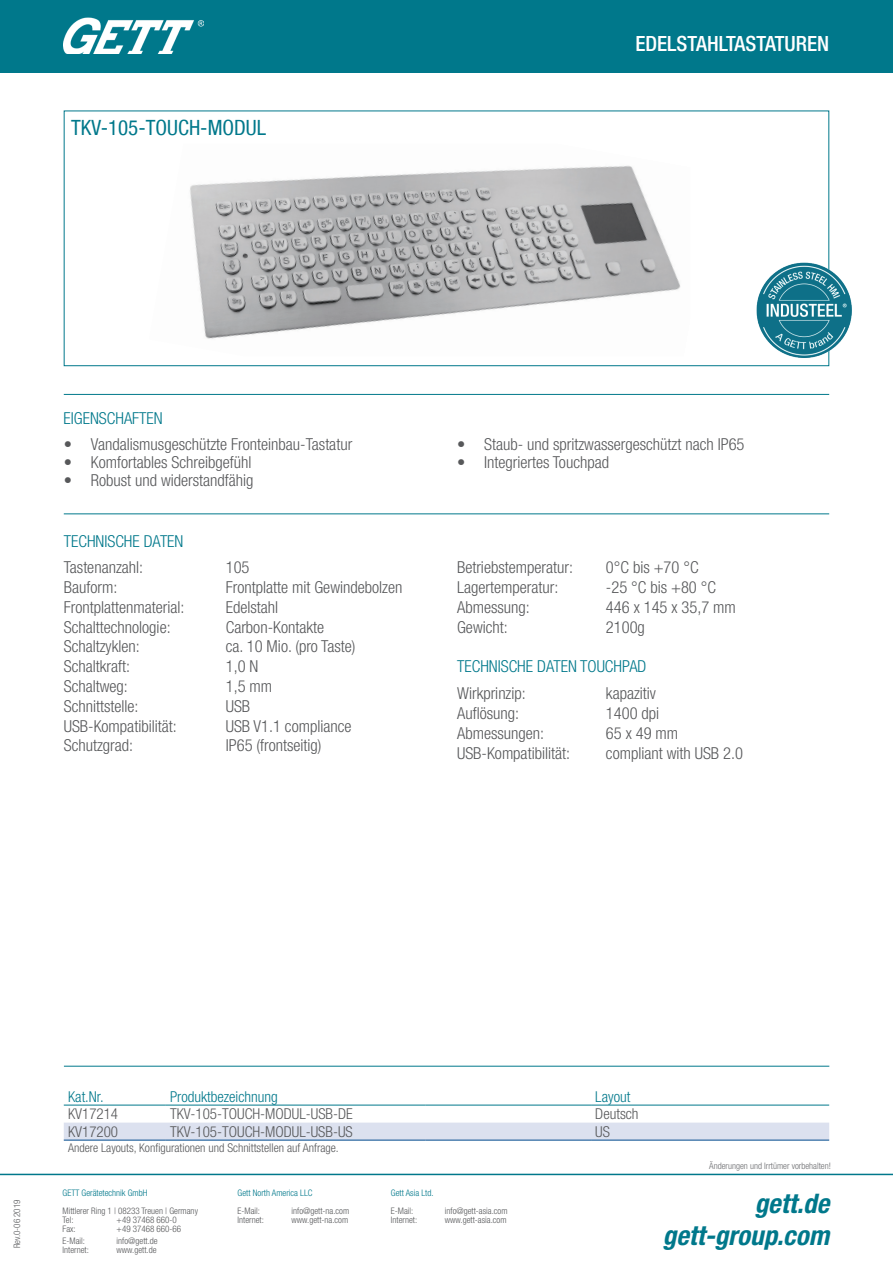
<style>
.page{position:relative;width:893px;height:1263px;background:#fff}
.page>*{position:absolute;margin:0;border:0;box-sizing:border-box;transform-origin:0 0}
.t1{font:italic 700 condensed 27px "Helvetica Neue LT Pro";color:#00788b}
.t2{font:condensed 21px "Helvetica Neue LT Com";color:#00788b}
.t3{font:500 condensed 21px "Helvetica Neue LT Com";color:#fff}
.t4{font:300 condensed 16.5px "Helvetica Neue LT Com";color:#57585a}
.t5{font:300 condensed 16.5px "Helvetica Neue LT Com";color:#00788b}
.t6{font:300 condensed 15px "Helvetica Neue LT Com";color:#57585a}
.t7{font:300 condensed 15px "Helvetica Neue LT Com";color:#00788b}
.t8{font:300 condensed 12px "Helvetica Neue LT Com";color:#57585a}
.t9{font:300 condensed 9px/9px "Helvetica Neue LT Com";color:#57585a}
.t10{font:300 condensed 9px "Helvetica Neue LT Com";color:#00788b}
.t11{font:300 condensed 9px "Helvetica Neue LT Com";color:#6c6d70}
</style>
<div class="page">
<hr style="left:0;top:1174px;width:893px;height:1px;background:#00788b">
<hr style="left:64px;top:513px;width:765px;height:1px;background:#00788b">
<hr style="left:64px;top:394px;width:765px;height:1px;background:#00788b">
<hr style="left:64px;top:1066px;width:765px;height:1px;background:#00788b">
<img style="left:756px;top:256px;width:96px;height:108px">
<div style="left:0;top:0;width:893px;height:73px;background:#00788b"></div>
<img style="left:64px;top:17px;width:140px;height:37px">
<svg style="left:64px;top:1122px;width:765px;height:18px;background:#d8deed"></svg>
<hr style="left:64px;top:1140px;width:102px;height:1px;background:#004a8d">
<hr style="left:166px;top:1140px;width:259px;height:1px;background:#004a8d">
<hr style="left:425px;top:1140px;width:166px;height:1px;background:#004a8d">
<hr style="left:591px;top:1140px;width:238px;height:1px;background:#004a8d">
<hr style="left:64px;top:1105px;width:102px;height:1px;background:#00788b">
<hr style="left:166px;top:1105px;width:259px;height:1px;background:#00788b">
<hr style="left:425px;top:1105px;width:166px;height:1px;background:#00788b">
<hr style="left:591px;top:1105px;width:238px;height:1px;background:#00788b">
<img style="left:190px;top:165px;width:491px;height:174px">
<p class="t2" style="left:71px;top:115px;width:196px">TKV-105-TOUCH-MODUL</p>
<p class="t3" style="left:635px;top:31px;width:195px">EDELSTAHLTASTATUREN</p>
<p class="t5" style="left:64px;top:408px;width:101px">EIGENSCHAFTEN</p>
<p class="t4" style="left:64px;top:434px;width:290px">• Vandalismusgeschützte Fronteinbau-Tastatur</p>
<p class="t4" style="left:64px;top:452px;width:189px">• Komfortables Schreibgefühl</p>
<p class="t4" style="left:64px;top:470px;width:191px">• Robust und widerstandfähig</p>
<p class="t5" style="left:64px;top:532px;width:121px">TECHNISCHE DATEN</p>
<p class="t4" style="left:64px;top:558px;width:81px">Tastenanzahl:</p>
<p class="t4" style="left:226px;top:558px;width:25px">105</p>
<p class="t4" style="left:64px;top:578px;width:55px">Bauform:</p>
<p class="t4" style="left:226px;top:578px;width:178px">Frontplatte mit Gewindebolzen</p>
<p class="t4" style="left:64px;top:597px;width:122px">Frontplattenmaterial:</p>
<p class="t4" style="left:226px;top:597px;width:54px">Edelstahl</p>
<p class="t4" style="left:64px;top:617px;width:108px">Schalttechnologie:</p>
<p class="t4" style="left:226px;top:617px;width:100px">Carbon-Kontakte</p>
<p class="t4" style="left:64px;top:637px;width:77px">Schaltzyklen:</p>
<p class="t4" style="left:226px;top:637px;width:131px">ca. 10 Mio. (pro Taste)</p>
<p class="t4" style="left:64px;top:657px;width:68px">Schaltkraft:</p>
<p class="t4" style="left:226px;top:657px;width:34px">1,0 N</p>
<p class="t4" style="left:64px;top:677px;width:66px">Schaltweg:</p>
<p class="t4" style="left:226px;top:677px;width:48px">1,5 mm</p>
<p class="t4" style="left:64px;top:696px;width:76px">Schnittstelle:</p>
<p class="t4" style="left:226px;top:696px;width:26px">USB</p>
<p class="t4" style="left:64px;top:716px;width:115px">USB-Kompatibilität:</p>
<p class="t4" style="left:226px;top:716px;width:127px">USB V1.1 compliance</p>
<p class="t4" style="left:64px;top:736px;width:71px">Schutzgrad:</p>
<p class="t4" style="left:226px;top:736px;width:97px">IP65 (frontseitig)</p>
<p class="t4" style="left:457px;top:434px;width:289px">• Staub- und spritzwassergeschützt nach IP65</p>
<p class="t4" style="left:457px;top:452px;width:153px">• Integriertes Touchpad</p>
<p class="t4" style="left:457px;top:558px;width:117px">Betriebstemperatur:</p>
<p class="t4" style="left:606px;top:558px;width:94px">0°C bis +70 °C</p>
<p class="t4" style="left:457px;top:578px;width:103px">Lagertemperatur:</p>
<p class="t4" style="left:606px;top:578px;width:112px">-25 °C bis +80 °C</p>
<p class="t4" style="left:457px;top:597px;width:74px">Abmessung:</p>
<p class="t4" style="left:606px;top:597px;width:131px">446 x 145 x 35,7 mm</p>
<p class="t4" style="left:457px;top:617px;width:52px">Gewicht:</p>
<p class="t4" style="left:606px;top:617px;width:41px">2100g</p>
<p class="t5" style="left:457px;top:657px;width:191px">TECHNISCHE DATEN TOUCHPAD</p>
<p class="t4" style="left:457px;top:684px;width:70px">Wirkprinzip:</p>
<p class="t4" style="left:606px;top:684px;width:52px">kapazitiv</p>
<p class="t4" style="left:457px;top:704px;width:63px">Auflösung:</p>
<p class="t4" style="left:606px;top:704px;width:55px">1400 dpi</p>
<p class="t4" style="left:457px;top:723px;width:89px">Abmessungen:</p>
<p class="t4" style="left:606px;top:723px;width:74px">65 x 49 mm</p>
<p class="t4" style="left:457px;top:743px;width:115px">USB-Kompatibilität:</p>
<p class="t4" style="left:606px;top:743px;width:138px">compliant with USB 2.0</p>
<p class="t9" style="left:13px;top:1248px;width:50px;rotate:-90deg">Rev.0-06 2019</p>
<p class="t7" style="left:68px;top:1088px;width:37px">Kat.Nr.</p>
<p class="t7" style="left:170px;top:1088px;width:109px">Produktbezeichnung</p>
<p class="t7" style="left:595px;top:1088px;width:37px">Layout</p>
<p class="t6" style="left:68px;top:1105px;width:52px">KV17214</p>
<p class="t6" style="left:170px;top:1105px;width:184px">TKV-105-TOUCH-MODUL-USB-DE</p>
<p class="t6" style="left:595px;top:1105px;width:45px">Deutsch</p>
<p class="t6" style="left:68px;top:1123px;width:52px">KV17200</p>
<p class="t6" style="left:170px;top:1123px;width:184px">TKV-105-TOUCH-MODUL-USB-US</p>
<p class="t6" style="left:595px;top:1123px;width:16px">US</p>
<p class="t8" style="left:68px;top:1141px;width:272px">Andere Layouts, Konfigurationen und Schnittstellen auf Anfrage.</p>
<p class="t10" style="left:63px;top:1188px;width:86px">GETT Gerätetechnik GmbH</p>
<p class="t9" style="left:63px;top:1206px;width:137px">Mittlerer Ring 1 | 08233 Treuen | Germany<br>Tel:</p>
<p class="t9" style="left:117px;top:1215px;width:62px">+49 37468 660-0</p>
<p class="t9" style="left:63px;top:1224px;width:15px">Fax:</p>
<p class="t9" style="left:117px;top:1224px;width:66px">+49 37468 660-66</p>
<p class="t9" style="left:63px;top:1236px;width:24px">E-Mail:</p>
<p class="t9" style="left:117px;top:1236px;width:43px">info@gett.de</p>
<p class="t9" style="left:63px;top:1245px;width:28px">Internet:</p>
<p class="t9" style="left:117px;top:1245px;width:41px">www.gett.de</p>
<p class="t10" style="left:238px;top:1188px;width:76px">Gett North America LLC</p>
<p class="t9" style="left:238px;top:1206px;width:24px">E-Mail:</p>
<p class="t9" style="left:292px;top:1206px;width:59px">info@gett-na.com</p>
<p class="t9" style="left:238px;top:1215px;width:28px">Internet:</p>
<p class="t9" style="left:292px;top:1215px;width:58px">www.gett-na.com</p>
<p class="t10" style="left:391px;top:1188px;width:44px">Gett Asia Ltd.</p>
<p class="t9" style="left:391px;top:1206px;width:24px">E-Mail:</p>
<p class="t9" style="left:445px;top:1206px;width:64px">info@gett-asia.com</p>
<p class="t9" style="left:391px;top:1215px;width:28px">Internet:</p>
<p class="t9" style="left:445px;top:1215px;width:63px">www.gett-asia.com</p>
<p class="t11" style="left:709px;top:1160px;width:123px">Änderungen und Irrtümer vorbehalten!</p>
<h1 class="t1" style="left:755px;top:1187px;width:76px">gett.de</h1>
<h1 class="t1" style="left:663px;top:1220px;width:168px">gett-group.com</h1>
</div>
